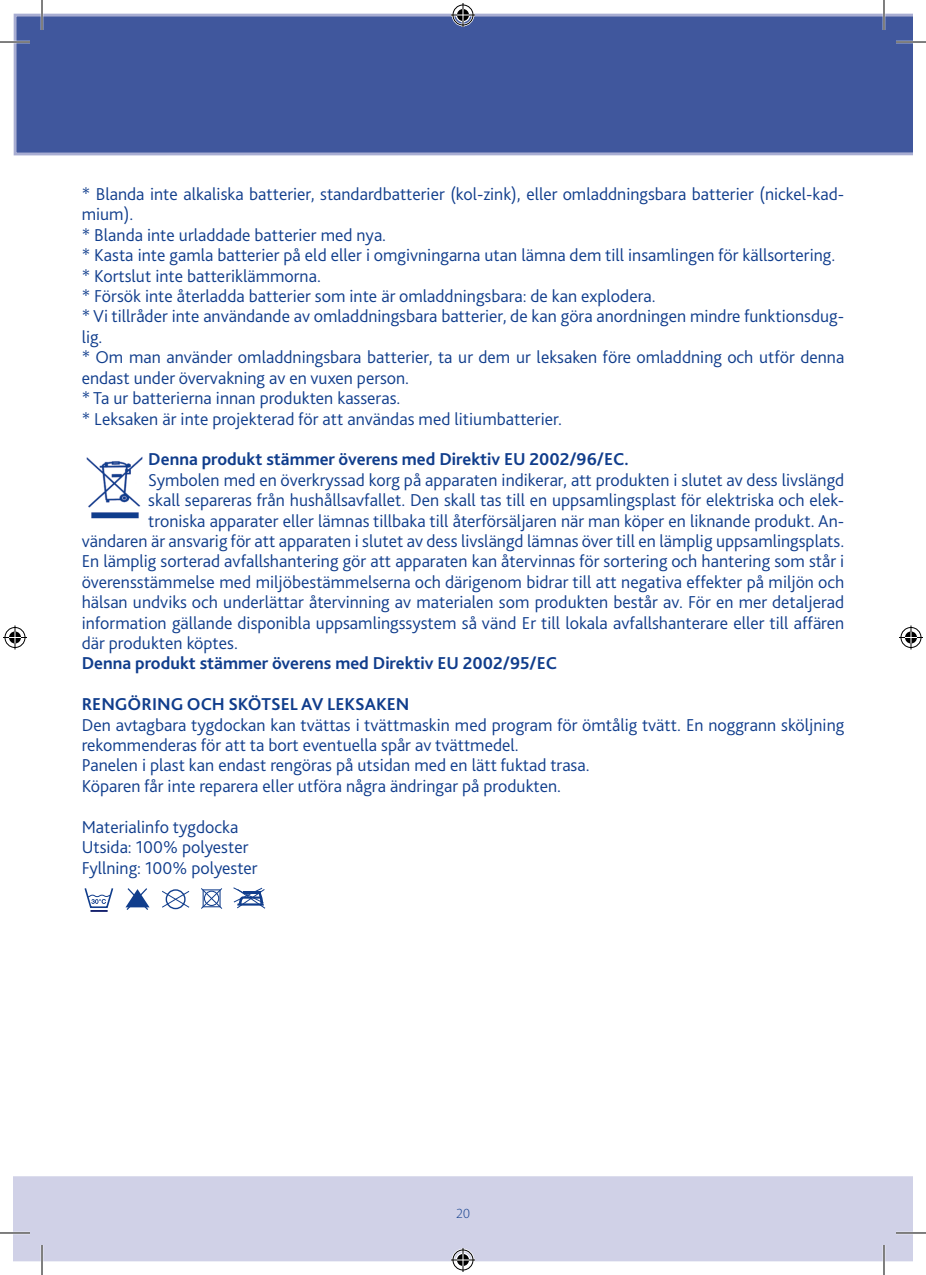
<style>
.page{position:relative;width:926px;height:1275px;background:#fff}
.page>*{position:absolute;margin:0;border:0;box-sizing:border-box;transform-origin:0 0}
.Testo_normale{font:300 18px/20.4px "Bliss 2";color:#103d8c}
.Normale{font:300 18px "Bliss 2";color:#103d8c}
.Normale-2{font:700 18px "Bliss 2";color:#103d8c}
.Stile_di_paragrafo_1{font:700 18px "Bliss 2";color:#103d8c}
.t1{font:300 14px "Myriad Pro";color:#103d8c}
</style>
<div class="page">
<div style="left:14px;top:14px;width:898px;height:142px;background:#40579d"></div>
<div style="left:14px;top:1176px;width:898px;height:85px;background:#d0d1e7"></div>
<svg style="left:125px;top:888px;width:25px;height:22px"></svg>
<svg style="left:201px;top:888px;width:22px;height:21px"></svg>
<div style="left:203px;top:889px;width:18px;height:18px;border:1px solid #103d8c"></div>
<div style="left:166px;top:889px;width:20px;height:20px;border:1px solid #103d8c;border-radius:50%"></div>
<svg style="left:162px;top:890px;width:28px;height:18px"></svg>
<svg style="left:233px;top:887px;width:32px;height:22px"></svg>
<svg style="left:84px;top:888px;width:30px;height:23px"></svg>
<img style="left:86px;top:456px;width:57px;height:63px">
<hr style="left:0;top:41px;width:30px;height:2px;background:#fff">
<hr style="left:896px;top:41px;width:30px;height:2px;background:#fff">
<hr style="left:0;top:1231px;width:30px;height:3px;background:#fff">
<hr style="left:896px;top:1231px;width:30px;height:3px;background:#fff">
<hr style="left:41px;top:0;width:2px;height:30px;background:#fff">
<hr style="left:41px;top:1245px;width:2px;height:30px;background:#fff">
<hr style="left:883px;top:0;width:2px;height:30px;background:#fff">
<hr style="left:883px;top:1245px;width:2px;height:30px;background:#fff">
<hr style="left:0;top:42px;width:30px;height:1px;background:#000">
<hr style="left:896px;top:42px;width:30px;height:1px;background:#000">
<hr style="left:0;top:1232px;width:30px;height:1px;background:#000">
<hr style="left:896px;top:1232px;width:30px;height:1px;background:#000">
<hr style="left:42px;top:0;width:1px;height:30px;background:#000">
<hr style="left:42px;top:1245px;width:1px;height:30px;background:#000">
<hr style="left:884px;top:0;width:1px;height:30px;background:#000">
<hr style="left:884px;top:1245px;width:1px;height:30px;background:#000">
<svg style="left:451px;top:3px;width:24px;height:24px"></svg>
<svg style="left:451px;top:1248px;width:24px;height:24px"></svg>
<svg style="left:3px;top:625px;width:24px;height:24px"></svg>
<svg style="left:899px;top:625px;width:24px;height:24px"></svg>
<p class="Testo_normale" style="left:82px;top:183px;width:764px">* Blanda inte alkaliska batterier, standardbatterier (kol-zink), eller omladdningsbara batterier (nickel-kad&shy;mium).</p>
<p class="Testo_normale" style="left:82px;top:224px;width:306px">* Blanda inte urladdade batterier med nya.</p>
<p class="Testo_normale" style="left:82px;top:245px;width:755px">* Kasta inte gamla batterier på eld eller i omgivningarna utan lämna dem till insamlingen för källsortering.</p>
<p class="Testo_normale" style="left:82px;top:265px;width:241px">* Kortslut inte batteriklämmorna.</p>
<p class="Testo_normale" style="left:82px;top:285px;width:575px">* Försök inte återladda batterier som inte är omladdningsbara: de kan explodera.</p>
<p class="Testo_normale" style="left:82px;top:306px;width:764px">* Vi tillråder inte användande av omladdningsbara batterier, de kan göra anordningen mindre funktionsdug&shy;lig.</p>
<p class="Testo_normale" style="left:82px;top:347px;width:764px">* Om man använder omladdningsbara batterier, ta ur dem ur leksaken före omladdning och utför denna endast under övervakning av en vuxen person.</p>
<p class="Testo_normale" style="left:82px;top:387px;width:320px">* Ta ur batterierna innan produkten kasseras.</p>
<p class="Testo_normale" style="left:82px;top:408px;width:482px">* Leksaken är inte projekterad för att användas med litiumbatterier.</p>
<p class="Normale-2" style="left:148px;top:448px;width:482px">Denna produkt stämmer överens med Direktiv EU 2002/96/EC.</p>
<p class="Normale" style="left:148px;top:468px;width:697px">Symbolen med en överkryssad korg på apparaten indikerar, att produkten i slutet av dess livslängd</p>
<p class="Normale" style="left:148px;top:489px;width:697px">skall separeras från hushållsavfallet. Den skall tas till en uppsamlingsplast för elektriska och elek-</p>
<p class="Normale" style="left:148px;top:509px;width:697px">troniska apparater eller lämnas tillbaka till återförsäljaren när man köper en liknande produkt. An-</p>
<p class="Normale" style="left:82px;top:530px;width:764px">vändaren är ansvarig för att apparaten i slutet av dess livslängd lämnas över till en lämplig uppsamlingsplats.</p>
<p class="Normale" style="left:82px;top:550px;width:764px">En lämplig sorterad avfallshantering gör att apparaten kan återvinnas för sortering och hantering som står i</p>
<p class="Normale" style="left:82px;top:570px;width:764px">överensstämmelse med miljöbestämmelserna och därigenom bidrar till att negativa effekter på miljön och</p>
<p class="Normale" style="left:82px;top:591px;width:764px">hälsan undviks och underlättar återvinning av materialen som produkten består av. För en mer detaljerad</p>
<p class="Normale" style="left:82px;top:611px;width:764px">information gällande disponibla uppsamlingssystem så vänd Er till lokala avfallshanterare eller till affären</p>
<p class="Normale" style="left:82px;top:632px;width:158px">där produkten köptes.</p>
<p class="Normale-2" style="left:82px;top:652px;width:477px">Denna produkt stämmer överens med Direktiv EU 2002/95/EC</p>
<p class="Stile_di_paragrafo_1" style="left:82px;top:693px;width:329px">RENGÖRING OCH SKÖTSEL AV LEKSAKEN</p>
<p class="Testo_normale" style="left:82px;top:714px;width:764px">Den avtagbara tygdockan kan tvättas i tvättmaskin med program för ömtålig tvätt. En noggrann sköljning rekommenderas för att ta bort eventuella spår av tvättmedel.</p>
<p class="Testo_normale" style="left:82px;top:755px;width:509px">Panelen i plast kan endast rengöras på utsidan med en lätt fuktad trasa.</p>
<p class="Testo_normale" style="left:82px;top:775px;width:481px">Köparen får inte reparera eller utföra några ändringar på produkten.</p>
<p class="Testo_normale" style="left:82px;top:816px;width:158px">Materialinfo tygdocka</p>
<p class="Testo_normale" style="left:82px;top:836px;width:168px">Utsida: 100% polyester</p>
<p class="Testo_normale" style="left:82px;top:857px;width:178px">Fyllning: 100% polyester</p>
<p class="t1" style="left:456px;top:1204px;width:15px">20</p>
</div>
